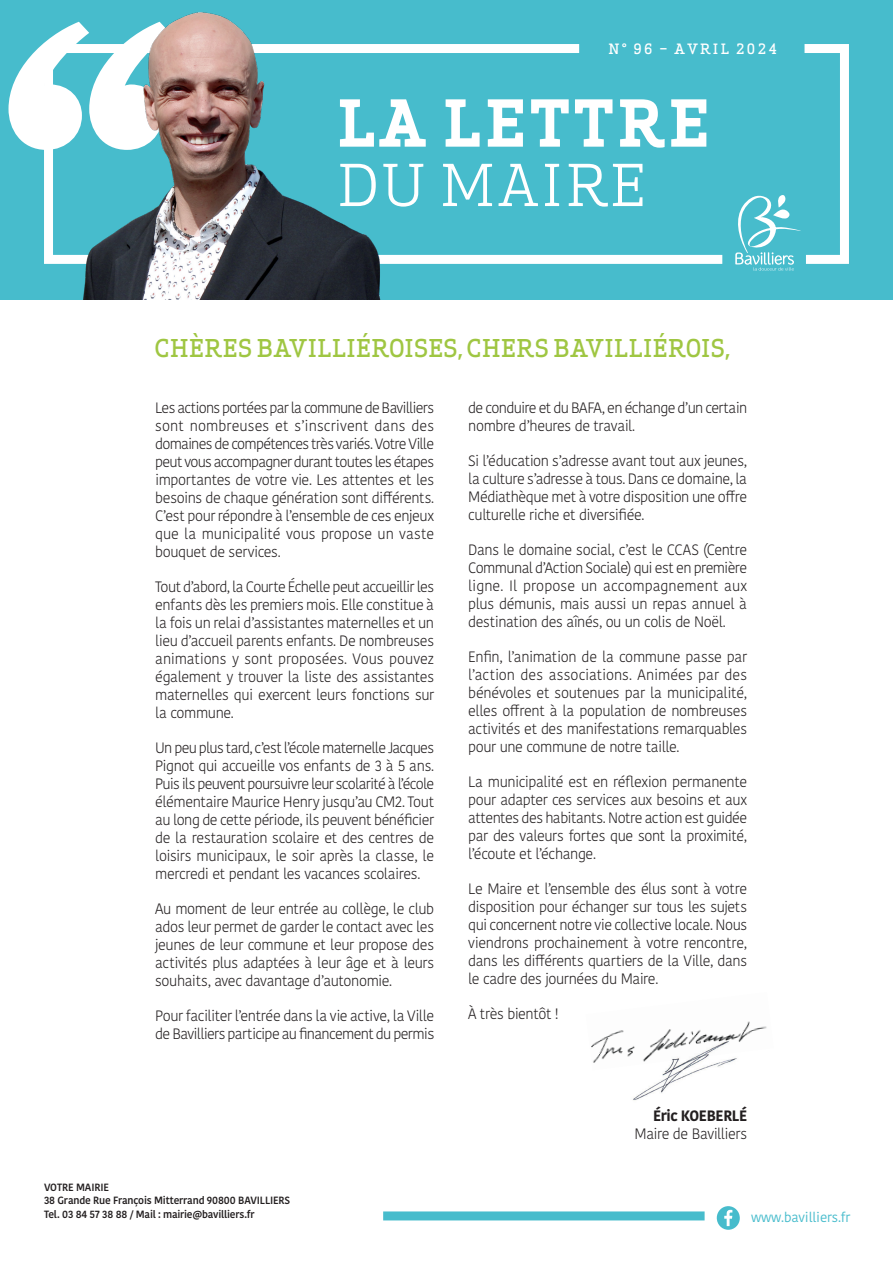
<style>
.page{position:relative;width:893px;height:1263px;background:#fff}
.page>*{position:absolute;margin:0;border:0;box-sizing:border-box;transform-origin:0 0}
.t1{font:700 63px "Apex Serif";letter-spacing:.07em;color:#fff}
.t2{font:56.25px "Apex Serif";letter-spacing:.07em;color:#fff}
.légende{font:500 24px "Apex Serif";letter-spacing:.02em;color:#9fc642}
.édito{font:300 15px/18px "Kohinoor Bangla";letter-spacing:-.03em;color:#231f20;text-align:justify}
.t3{font:500 13.95px "Apex Serif";letter-spacing:.175em;color:#fff}
.texte{font:13.5px "Kohinoor Bangla";letter-spacing:-.01em;color:#47bccc}
.légende-2{font:600 10.5px "Kohinoor Bangla";letter-spacing:-.015em;color:#231f20}
.s1{font-weight:700}
</style>
<div class="page">
<div style="left:383px;top:1211px;width:322px;height:9px;background:#47bccc"></div>
<svg style="left:717px;top:1206px;width:23px;height:24px"></svg>
<div style="left:0;top:0;width:893px;height:300px;background:#47bccc"></div>
<svg style="left:44px;top:44px;width:679px;height:220px"></svg>
<svg style="left:9px;top:34px;width:46px;height:116px"></svg>
<img style="left:55px;top:13px;width:334px;height:287px">
<svg style="left:735px;top:44px;width:114px;height:227px"></svg>
<img style="left:633px;top:1070px;width:67px;height:31px">
<img style="left:591px;top:1021px;width:176px;height:49px">
<p class="t3" style="left:609px;top:40px;width:170px">N° 96 – AVRIL 2024</p>
<p class="t1" style="left:338px;top:84px;width:373px">LA LETTRE</p>
<p class="t2" style="left:338px;top:150px;width:309px">DU MAIRE</p>
<p class="légende" style="left:154px;top:333px;width:577px">CHÈRES BAVILLIÉROISES, CHERS BAVILLIÉROIS,</p>
<p class="édito" style="left:155px;top:398px;width:281px">Les actions portées par la commune de Bavilliers sont nombreuses et s’inscrivent dans des domaines de compétences très variés. Votre Ville peut vous accompagner durant toutes les étapes importantes de votre vie. Les attentes et les besoins de chaque génération sont différents.<br>C’est pour répondre à l’ensemble de ces enjeux que la municipalité vous propose un vaste bouquet de services.</p>
<p class="édito" style="left:155px;top:577px;width:280px">Tout d’abord, la Courte Échelle peut accueillir les enfants dès les premiers mois. Elle constitue à la fois un relai d’assistantes maternelles et un lieu d’accueil parents enfants. De nombreuses animations y sont proposées. Vous pouvez également y trouver la liste des assistantes maternelles qui exercent leurs fonctions sur la commune.</p>
<p class="édito" style="left:155px;top:738px;width:281px">Un peu plus tard, c’est l’école maternelle Jacques Pignot qui accueille vos enfants de 3 à 5 ans.<br>Puis ils peuvent poursuivre leur scolarité à l’école élémentaire Maurice Henry jusqu’au CM2. Tout au long de cette période, ils peuvent bénéficier de la restauration scolaire et des centres de loisirs municipaux, le soir après la classe, le mercredi et pendant les vacances scolaires.</p>
<p class="édito" style="left:155px;top:899px;width:281px">Au moment de leur entrée au collège, le club ados leur permet de garder le contact avec les jeunes de leur commune et leur propose des activités plus adaptées à leur âge et à leurs souhaits, avec davantage d’autonomie.</p>
<p class="édito" style="left:155px;top:1006px;width:280px">Pour faciliter l’entrée dans la vie active, la Ville de Bavilliers participe au financement du permis</p>
<p class="édito" style="left:468px;top:398px;width:280px">de conduire et du BAFA, en échange d’un certain nombre d’heures de travail.</p>
<p class="édito" style="left:468px;top:451px;width:281px">Si l’éducation s’adresse avant tout aux jeunes, la culture s’adresse à tous. Dans ce domaine, la Médiathèque met à votre disposition une offre culturelle riche et diversifiée.</p>
<p class="édito" style="left:468px;top:540px;width:280px">Dans le domaine social, c’est le CCAS (Centre Communal d’Action Sociale) qui est en première ligne. Il propose un accompagnement aux plus démunis, mais aussi un repas annuel à destination des aînés, ou un colis de Noël.</p>
<p class="édito" style="left:468px;top:647px;width:281px">Enfin, l’animation de la commune passe par l’action des associations. Animées par des bénévoles et soutenues par la municipalité, elles offrent à la population de nombreuses activités et des manifestations remarquables pour une commune de notre taille.</p>
<p class="édito" style="left:468px;top:772px;width:281px">La municipalité est en réflexion permanente pour adapter ces services aux besoins et aux attentes des habitants. Notre action est guidée par des valeurs fortes que sont la proximité, l’écoute et l’échange.</p>
<p class="édito" style="left:468px;top:879px;width:281px">Le Maire et l’ensemble des élus sont à votre disposition pour échanger sur tous les sujets qui concernent notre vie collective locale. Nous viendrons prochainement à votre rencontre, dans les différents quartiers de la Ville, dans le cadre des journées du Maire.</p>
<p class="édito" style="left:468px;top:1004px;width:92px">À très bientôt !</p>
<p class="édito" style="left:635px;top:1106px;width:114px;text-align:right"><span class="s1">Éric KOEBERLÉ<br></span>Maire de Bavilliers</p>
<p class="légende-2" style="left:44px;top:1178px;width:67px">VOTRE MAIRIE</p>
<p class="légende-2" style="left:44px;top:1192px;width:248px">38 Grande Rue François Mitterrand 90800 BAVILLIERS</p>
<p class="légende-2" style="left:44px;top:1205px;width:212px">Tel. 03 84 57 38 88 / Mail : mairie@bavilliers.fr</p>
<p class="texte" style="left:751px;top:1207px;width:101px">www.bavilliers.fr</p>
</div>
